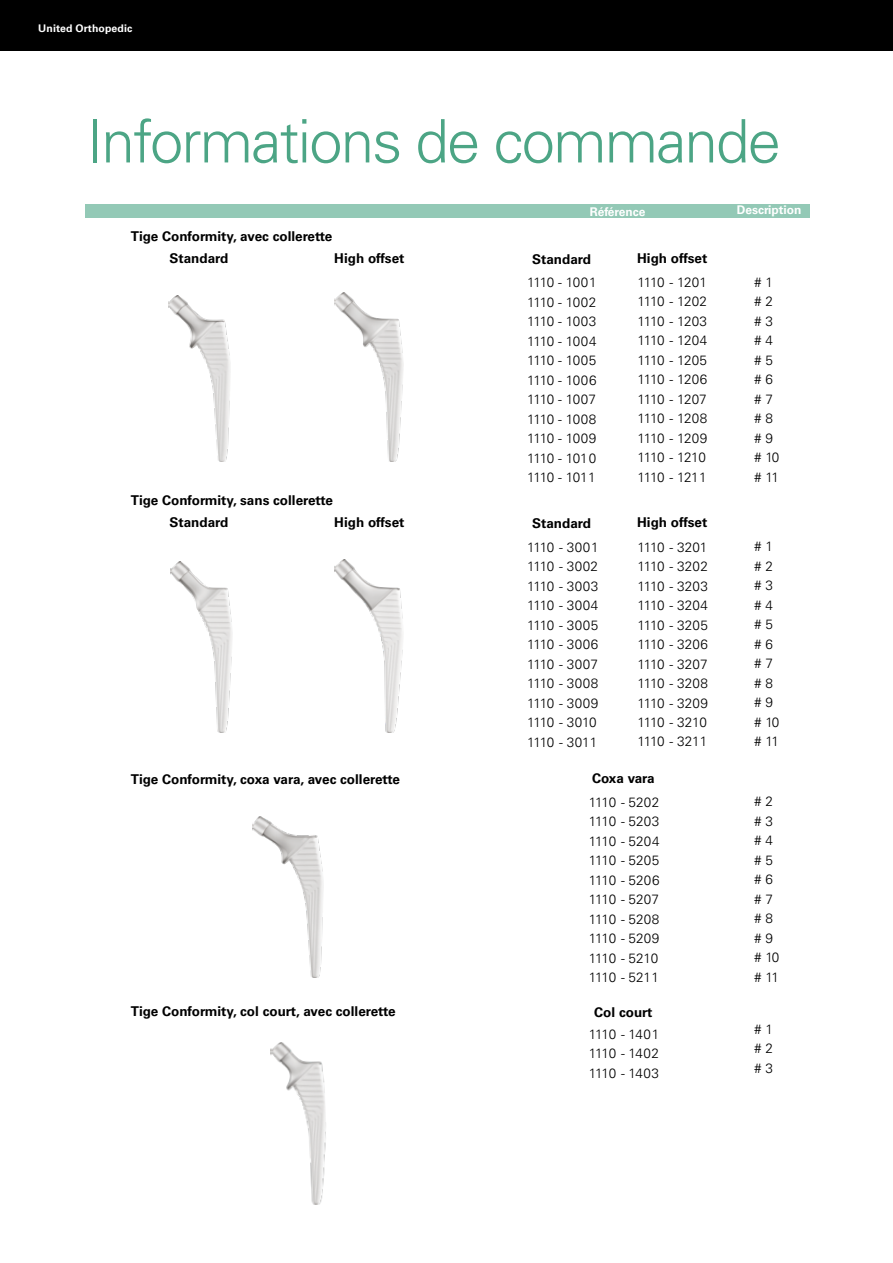
<style>
.page{position:relative;width:893px;height:1263px;background:#fff}
.page>*{position:absolute;margin:0;border:0;box-sizing:border-box;transform-origin:0 0}
.t1{font:300 60px "Univers LT Pro 45";letter-spacing:-.03em;color:#4ca585}
.t2{font:300 13.5px/19.5px "Univers LT Pro 45";letter-spacing:-.03em;color:#000;text-align:justify}
.t3{font:700 13.5px "Univers LT Pro 65";color:#000}
.t4{font:700 12px "Univers LT Pro 65";color:#fff}
.t5{font:700 10.5px "Univers LT Pro 65";letter-spacing:.01em;color:#fff}
</style>
<div class="page">
<div style="left:0;top:0;width:893px;height:51px;background:#000"></div>
<div style="left:85px;top:204px;width:724px;height:14px;background:#93c9b6"></div>
<img style="left:171px;top:562px;width:61px;height:170px">
<img style="left:169px;top:295px;width:61px;height:167px">
<img style="left:252px;top:816px;width:71px;height:161px">
<img style="left:270px;top:1042px;width:56px;height:163px">
<img style="left:334px;top:559px;width:69px;height:174px">
<img style="left:334px;top:293px;width:69px;height:168px">
<p class="t5" style="left:38px;top:20px;width:96px">United Orthopedic</p>
<h1 class="t1" style="left:87px;top:102px;width:696px">Informations de commande</h1>
<p class="t4" style="left:590px;top:203px;width:57px">Référence</p>
<p class="t4" style="left:737px;top:202px;width:66px">Description</p>
<p class="t3" style="left:131px;top:227px;width:203px">Tige Conformity, avec collerette</p>
<p class="t3" style="left:169px;top:249px;width:60px">Standard</p>
<p class="t3" style="left:334px;top:249px;width:72px">High offset</p>
<p class="t3" style="left:532px;top:249px;width:60px">Standard</p>
<p class="t3" style="left:637px;top:249px;width:72px">High offset</p>
<p class="t2" style="left:527px;top:272px;width:71px">1110 - 1001<br>1110 - 1002<br>1110 - 1003<br>1110 - 1004<br>1110 - 1005<br>1110 - 1006<br>1110 - 1007<br>1110 - 1008<br>1110 - 1009<br>1110 - 1010<br>1110 - 1011</p>
<p class="t2" style="left:637px;top:272px;width:71px">1110 - 1201<br>1110 - 1202<br>1110 - 1203<br>1110 - 1204<br>1110 - 1205<br>1110 - 1206<br>1110 - 1207<br>1110 - 1208<br>1110 - 1209<br>1110 - 1210<br>1110 - 1211</p>
<p class="t2" style="left:754px;top:272px;width:27px;text-align:left"># 1 # 2 # 3 # 4 # 5 # 6 # 7 # 8 # 9 # 10 # 11</p>
<p class="t3" style="left:131px;top:491px;width:204px">Tige Conformity, sans collerette</p>
<p class="t3" style="left:169px;top:513px;width:60px">Standard</p>
<p class="t3" style="left:334px;top:513px;width:72px">High offset</p>
<p class="t3" style="left:532px;top:513px;width:60px">Standard</p>
<p class="t3" style="left:637px;top:513px;width:72px">High offset</p>
<p class="t2" style="left:527px;top:537px;width:73px;text-align:left">1110 - 3001<br>1110 - 3002<br>1110 - 3003<br>1110 - 3004<br>1110 - 3005<br>1110 - 3006<br>1110 - 3007<br>1110 - 3008<br>1110 - 3009<br>1110 - 3010<br>1110 - 3011</p>
<p class="t2" style="left:637px;top:537px;width:72px">1110 - 3201<br>1110 - 3202<br>1110 - 3203<br>1110 - 3204<br>1110 - 3205<br>1110 - 3206<br>1110 - 3207<br>1110 - 3208<br>1110 - 3209<br>1110 - 3210<br>1110 - 3211</p>
<p class="t2" style="left:754px;top:536px;width:27px;text-align:left"># 1 # 2 # 3 # 4 # 5 # 6 # 7 # 8 # 9 # 10 # 11</p>
<p class="t3" style="left:131px;top:770px;width:271px">Tige Conformity, coxa vara, avec collerette</p>
<p class="t3" style="left:592px;top:769px;width:64px">Coxa vara</p>
<p class="t2" style="left:589px;top:792px;width:72px">1110 - 5202<br>1110 - 5203<br>1110 - 5204<br>1110 - 5205<br>1110 - 5206<br>1110 - 5207<br>1110 - 5208<br>1110 - 5209<br>1110 - 5210<br>1110 - 5211</p>
<p class="t2" style="left:754px;top:791px;width:27px;text-align:left"># 2 # 3 # 4 # 5 # 6 # 7 # 8 # 9 # 10 # 11</p>
<p class="t3" style="left:131px;top:1001px;width:266px">Tige Conformity, col court, avec collerette</p>
<p class="t3" style="left:594px;top:1003px;width:60px">Col court</p>
<p class="t2" style="left:589px;top:1024px;width:72px">1110 - 1401<br>1110 - 1402<br>1110 - 1403</p>
<p class="t2" style="left:754px;top:1019px;width:20px"># 1 # 2 # 3</p>
</div>
